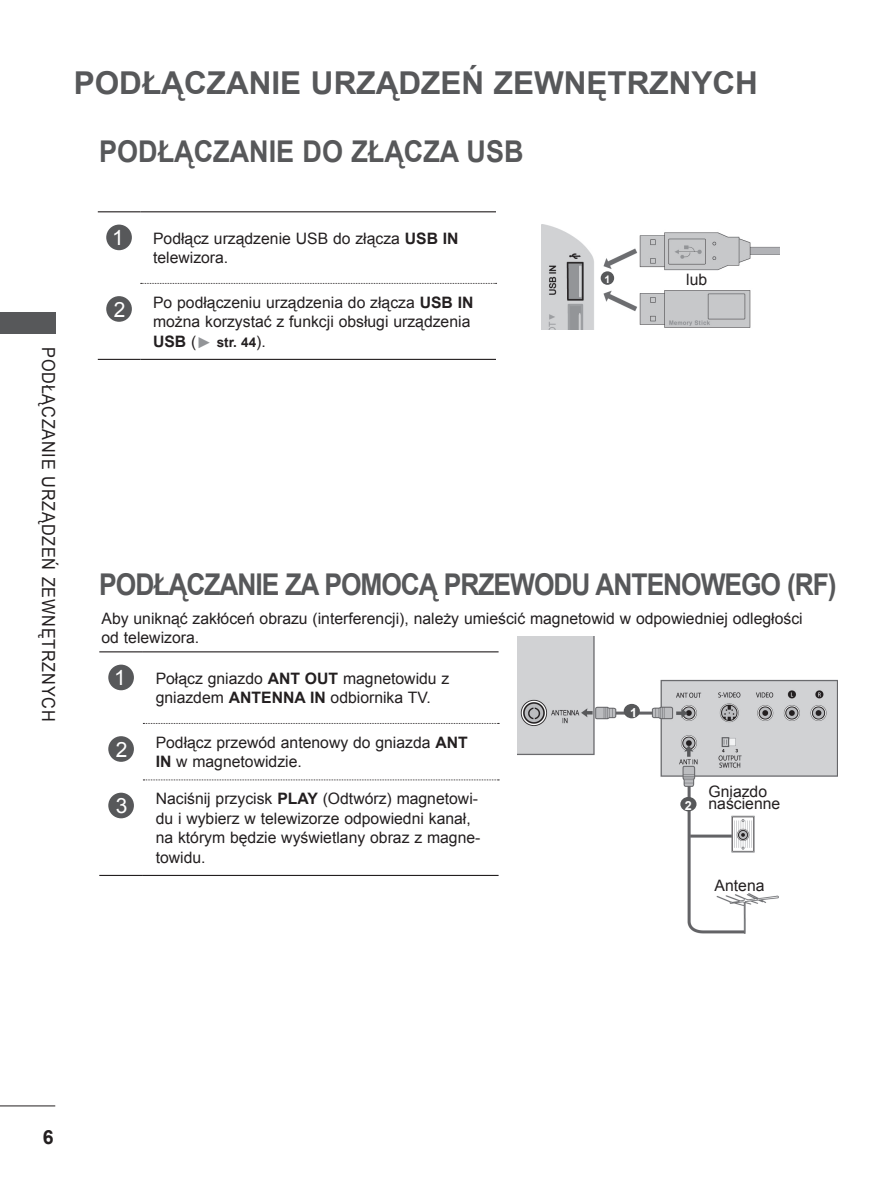
<style>
.page{position:relative;width:893px;height:1191px;background:#fff}
.page>*{position:absolute;margin:0;border:0;box-sizing:border-box;transform-origin:0 0}
.t1{font:700 31.5px "Arial";color:#57585a}
.t2{font:700 30px "Arial";letter-spacing:-.04em;color:#57585a;scale:.88 1}
.t3{font:700 30px "Arial";letter-spacing:-.02em;color:#57585a;scale:.88 1}
.t4{font:700 30px "Arial";color:#57585a;scale:.9 1}
.t5{font:700 30px "Arial";letter-spacing:-.02em;color:#57585a;scale:.9 1}
.t6{font:21px "Arial";color:#fff}
.t7{font:700 19.5px "Arial";color:#231f20}
.t8{font:18px "Arial";color:#231f20;scale:.9 1}
.t9{font:15.75px/19.5px "Arial";color:#231f20}
.t10{font:700 13.5px "Arial";color:#231f20}
.t11{font:700 12.45px "Arial";color:#fff}
.t12{font:700 10.5px "Arial";color:#fff}
.s1{font-weight:700}
.s2{font-size:15.75px}
.s3{font-weight:400;font-size:15.75px}
.s4{font-weight:400;font-size:15.75px;color:#939598}
</style>
<div class="page">
<hr style="left:0;top:1105px;width:55px;height:1px;background:#231f20">
<div style="left:0;top:313px;width:55px;height:21px;background:#57585a"></div>
<img style="left:517px;top:636px;width:320px;height:297px">
<div style="left:624px;top:704px;width:16px;height:14px;background:#57585a;border-radius:50%"></div>
<div style="left:680px;top:797px;width:16px;height:14px;background:#57585a;border-radius:50%"></div>
<hr style="left:98px;top:211px;width:42px;height:1px;background:#231f20">
<hr style="left:140px;top:211px;width:356px;height:1px;background:#231f20">
<hr style="left:98px;top:359px;width:42px;height:1px;background:#231f20">
<hr style="left:140px;top:359px;width:356px;height:1px;background:#231f20">
<svg style="left:141px;top:283px;width:356px;height:1px"></svg>
<div style="left:106px;top:224px;width:26px;height:26px;background:#57585a;border-radius:50%"></div>
<div style="left:106px;top:296px;width:26px;height:26px;background:#57585a;border-radius:50%"></div>
<hr style="left:99px;top:651px;width:44px;height:1px;background:#231f20">
<hr style="left:143px;top:651px;width:356px;height:1px;background:#231f20">
<svg style="left:143px;top:723px;width:356px;height:1px"></svg>
<hr style="left:99px;top:875px;width:44px;height:1px;background:#231f20">
<hr style="left:143px;top:875px;width:356px;height:1px;background:#231f20">
<svg style="left:143px;top:779px;width:356px;height:1px"></svg>
<div style="left:108px;top:664px;width:26px;height:26px;background:#57585a;border-radius:50%"></div>
<div style="left:108px;top:736px;width:26px;height:26px;background:#57585a;border-radius:50%"></div>
<div style="left:108px;top:792px;width:26px;height:26px;background:#57585a;border-radius:50%"></div>
<img style="left:542px;top:224px;width:237px;height:106px">
<div style="left:601px;top:271px;width:13px;height:14px;background:#57585a;border-radius:50%"></div>
<h1 class="t1" style="left:74px;top:62px;width:155px">PODŁĄCZAN</h1>
<h1 class="t1" style="left:272px;top:62px;width:400px">IE URZĄDZEŃ ZEWN ĘTRZNY</h1>
<h1 class="t1" style="left:713px;top:62px;width:47px">CH</h1>
<h2 class="t5" style="left:99px;top:132px;width:22px">POD</h2>
<h2 class="t5" style="left:158px;top:132px;width:83px">ŁĄCZAN</h2>
<h2 class="t4" style="left:269px;top:132px;width:285px">IE DO ZŁĄCZA USB</h2>
<p class="t8" style="left:60px;top:347px;width:416px;rotate:90deg">podłączanieurządzeńzewnętrznych</p>
<h3 class="t6" style="left:112px;top:224px;width:13px">1</h3>
<p class="t9" style="left:153px;top:228px;width:307px">Podłącz urządzenie USB do złącza <span class="s1">USB IN </span>telewizora.</p>
<h3 class="t6" style="left:114px;top:296px;width:13px">2</h3>
<p class="t9" style="left:153px;top:292px;width:322px">Po podłączeniu urządzenia do złącza <span class="s1">USB IN </span>można korzystać z funkcji obsługi urządzenia</p>
<p class="t10" style="left:153px;top:333px;width:114px"><span class="s2">USB</span> <span class="s3">(</span><span class="s4">►</span> STR. 44<span class="s3">).</span></p>
<p class="t12" style="left:604px;top:273px;width:7px">1</p>
<p class="t9" style="left:686px;top:269px;width:23px">lub</p>
<h2 class="t2" style="left:99px;top:564px;width:491px">PODŁĄCZAN IE ZA POMOCĄ PRZEWODU</h2>
<h2 class="t3" style="left:596px;top:564px;width:101px">ANTENOW</h2>
<h2 class="t3" style="left:725px;top:564px;width:129px">EGO (RF)</h2>
<p class="t9" style="left:102px;top:609px;width:703px">Aby uniknąć zakłóceń obrazu (interferencji), należy umieścić magnetowid w odpowiedniej odległości od telewizora.</p>
<h3 class="t6" style="left:114px;top:664px;width:13px">1</h3>
<p class="t9" style="left:156px;top:668px;width:295px">Połącz gniazdo <span class="s1">ANT OUT</span> magnetowidu z gniazdem <span class="s1">ANTENNA IN</span> odbiornika TV.</p>
<h3 class="t6" style="left:116px;top:735px;width:13px">2</h3>
<p class="t9" style="left:156px;top:732px;width:313px">Podłącz przewód antenowy do gniazda <span class="s1">ANT<br>IN</span> w magnetowidzie.</p>
<h3 class="t6" style="left:116px;top:792px;width:13px">3</h3>
<p class="t9" style="left:156px;top:789px;width:326px">Naciśnij przycisk <span class="s1">PLAY</span> (Odtwórz) magnetowi&shy;du i wybierz w telewizorze odpowiedni kanał, na którym będzie wyświetlany obraz z magne&shy;towidu.</p>
<p class="t9" style="left:708px;top:786px;width:73px;line-height:12px">Gniazdo naścienne</p>
<p class="t9" style="left:715px;top:875px;width:51px">Antena</p>
<p class="t11" style="left:630px;top:704px;width:9px">1</p>
<p class="t11" style="left:685px;top:797px;width:9px">2</p>
<p class="t7" style="left:43px;top:1124px;width:12px">6</p>
</div>
